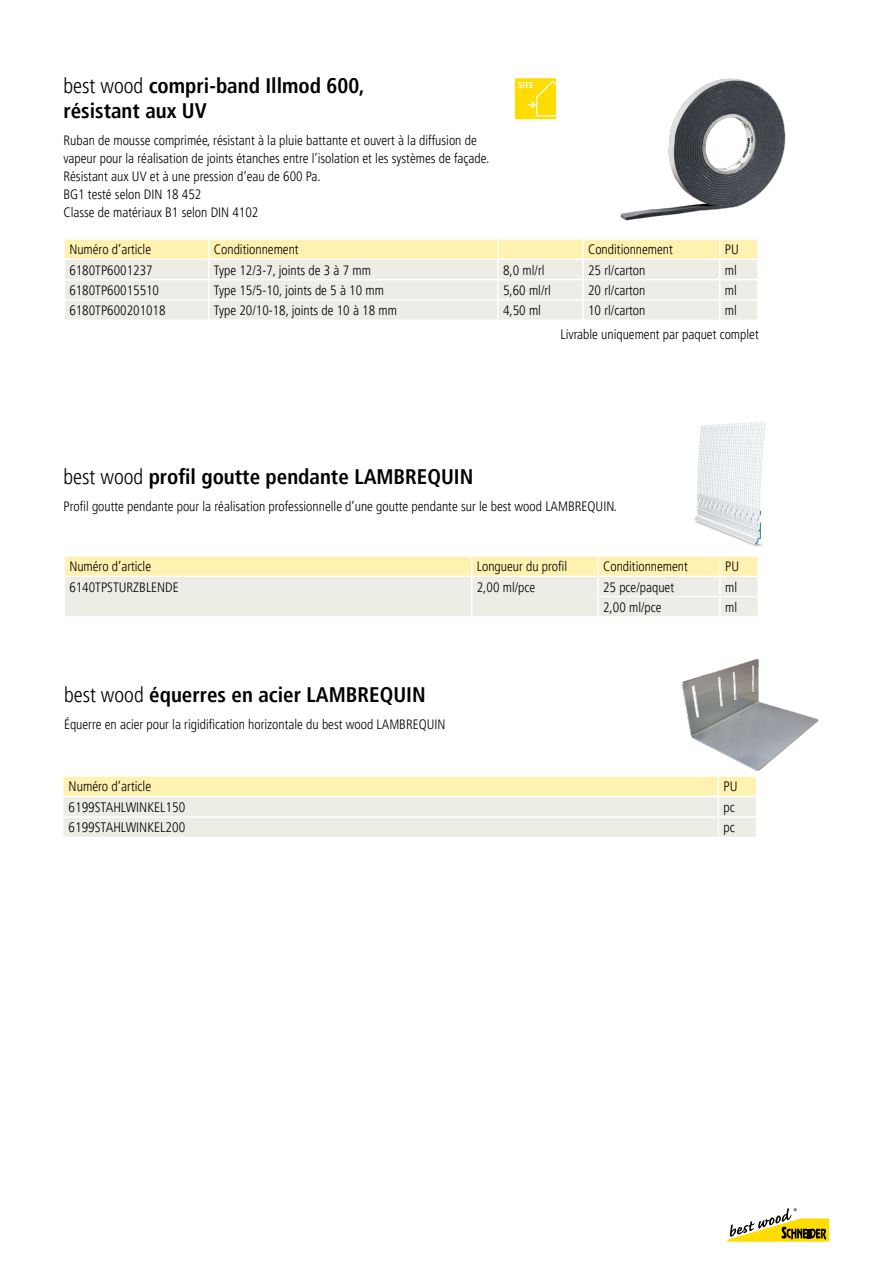
<style>
.page{position:relative;width:893px;height:1263px;background:#fff}
.page>*{position:absolute;margin:0;border:0;box-sizing:border-box;transform-origin:0 0}
.t1{font:700 condensed 21px/25.2px "Frutiger LT Pro";color:#000}
.t2{font:300 condensed 13.65px "Frutiger LT Pro";color:#000}
.t3{font:300 condensed 13.5px/18px "Frutiger LT Pro";color:#000}
.t4{font:700 condensed 8.55px "Frutiger LT Pro";color:#fff}
.s1{font-weight:300}
</style>
<div class="page">
<svg style="left:727px;top:1208px;width:102px;height:34px"></svg>
<svg style="left:64px;top:239px;width:694px;height:81px;background:#f2eeda"></svg>
<img style="left:620px;top:78px;width:166px;height:143px">
<img style="left:694px;top:422px;width:72px;height:125px">
<svg style="left:63px;top:776px;width:693px;height:61px;background:#f3eed6"></svg>
<img style="left:681px;top:658px;width:138px;height:113px">
<svg style="left:64px;top:556px;width:694px;height:60px;background:#f3eed5"></svg>
<svg style="left:514px;top:78px;width:43px;height:42px;background:#ffe01e"></svg>
<h1 class="t1" style="left:63px;top:73px;width:303px"><span class="s1">best wood</span> compri-band Illmod 600, résistant aux UV</h1>
<p class="t3" style="left:63px;top:132px;width:427px">Ruban de mousse comprimée, résistant à la pluie battante et ouvert à la diffusion de vapeur pour la réalisation de joints étanches entre l’isolation et les systèmes de façade.<br>Résistant aux UV et à une pression d‘eau de 600 Pa.<br>BG1 testé selon DIN 18 452<br>Classe de matériaux B1 selon DIN 4102</p>
<p class="t3" style="left:69px;top:241px;width:83px">Numéro d’article</p>
<p class="t3" style="left:214px;top:241px;width:86px">Conditionnement</p>
<p class="t3" style="left:588px;top:241px;width:86px">Conditionnement</p>
<p class="t3" style="left:725px;top:241px;width:15px">PU</p>
<p class="t3" style="left:69px;top:261px;width:85px">6180TP6001237</p>
<p class="t3" style="left:214px;top:261px;width:159px">Type 12/3-7, joints de 3 à 7 mm</p>
<p class="t3" style="left:503px;top:261px;width:43px">8,0 ml/rl</p>
<p class="t3" style="left:588px;top:261px;width:59px">25 rl/carton</p>
<p class="t3" style="left:725px;top:261px;width:14px">ml</p>
<p class="t3" style="left:69px;top:281px;width:91px">6180TP60015510</p>
<p class="t3" style="left:214px;top:281px;width:172px">Type 15/5-10, joints de 5 à 10 mm</p>
<p class="t3" style="left:503px;top:281px;width:49px">5,60 ml/rl</p>
<p class="t3" style="left:588px;top:281px;width:59px">20 rl/carton</p>
<p class="t3" style="left:725px;top:281px;width:14px">ml</p>
<p class="t3" style="left:69px;top:302px;width:98px">6180TP600201018</p>
<p class="t3" style="left:214px;top:302px;width:185px">Type 20/10-18, joints de 10 à 18 mm</p>
<p class="t3" style="left:503px;top:302px;width:39px">4,50 ml</p>
<p class="t3" style="left:588px;top:302px;width:59px">10 rl/carton</p>
<p class="t3" style="left:725px;top:302px;width:14px">ml</p>
<p class="t4" style="left:518px;top:80px;width:16px">SITE</p>
<p class="t3" style="left:560px;top:325px;width:200px">Livrable uniquement par paquet complet</p>
<h1 class="t1" style="left:63px;top:464px;width:411px"><span class="s1">best wood</span> profil goutte pendante LAMBREQUIN</h1>
<p class="t3" style="left:63px;top:497px;width:555px">Profil goutte pendante pour la réalisation professionnelle d’une goutte pendante sur le best wood LAMBREQUIN.</p>
<p class="t3" style="left:69px;top:558px;width:83px">Numéro d’article</p>
<p class="t3" style="left:477px;top:558px;width:92px">Longueur du profil</p>
<p class="t3" style="left:603px;top:558px;width:86px">Conditionnement</p>
<p class="t3" style="left:725px;top:558px;width:15px">PU</p>
<p class="t3" style="left:69px;top:578px;width:111px">6140TPSTURZBLENDE</p>
<p class="t3" style="left:477px;top:578px;width:60px">2,00 ml/pce</p>
<p class="t3" style="left:603px;top:578px;width:72px">25 pce/paquet</p>
<p class="t3" style="left:725px;top:578px;width:14px">ml</p>
<p class="t3" style="left:603px;top:598px;width:60px">2,00 ml/pce</p>
<p class="t3" style="left:725px;top:598px;width:14px">ml</p>
<h1 class="t1" style="left:64px;top:682px;width:363px"><span class="s1">best wood</span> équerres en acier LAMBREQUIN</h1>
<p class="t3" style="left:64px;top:716px;width:383px">Équerre en acier pour la rigidification horizontale du best wood LAMBREQUIN</p>
<p class="t2" style="left:69px;top:779px;width:84px">Numéro d’article</p>
<p class="t2" style="left:723px;top:779px;width:16px">PU</p>
<p class="t2" style="left:69px;top:799px;width:118px">6199STAHLWINKEL150</p>
<p class="t2" style="left:723px;top:799px;width:13px">pc</p>
<p class="t2" style="left:69px;top:820px;width:118px">6199STAHLWINKEL200</p>
<p class="t2" style="left:723px;top:820px;width:13px">pc</p>
</div>
